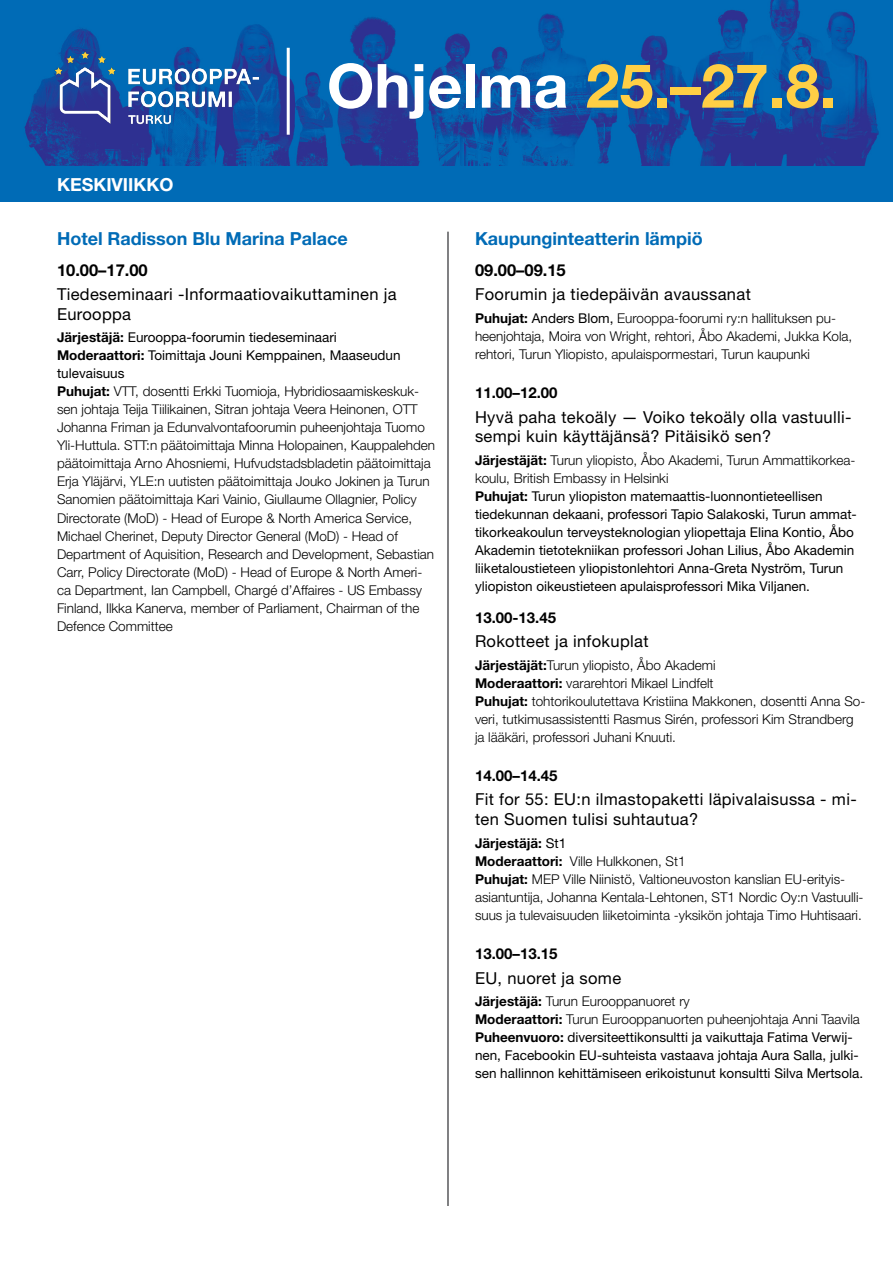
<style>
.page{position:relative;width:893px;height:1263px;background:#fff}
.page>*{position:absolute;margin:0;border:0;box-sizing:border-box;transform-origin:0 0}
.t1{font:700 61.05px "Helvetica Neue LT Std";color:#ffcf45}
.t2{font:700 18px "Helvetica Neue LT Std";color:#006bb6}
.t3{font:700 18px "Helvetica Neue LT Std";color:#fff}
.leipis{font:16.5px/19.8px "Helvetica Neue LT Std";letter-spacing:.02em;color:#000}
.Kellonajat{font:700 16.5px "Helvetica Neue LT Std";color:#000}
.Puhujat{font:700 15px "Helvetica Neue LT Std";color:#000}
.Kellonajat-2{font:700 15px "Helvetica Neue LT Std";color:#000}
.Puhujat-2{font:300 13.5px/18px "Helvetica Neue LT Std";color:#000}
.Puhujat-3{font:13.5px/18px "Helvetica Neue LT Std";color:#000}
.Puhujat-4{font:700 13.5px "Helvetica Neue LT Std";color:#000}
.s1{color:#fff}
.s2{font-weight:700}
.s3{font-weight:400}
</style>
<div class="page">
<img style="left:0;top:0;width:893px;height:166px">
<div style="left:0;top:166px;width:893px;height:36px;background:#006bb6"></div>
<hr style="left:287px;top:48px;width:3px;height:87px;background:#fff">
<hr style="left:447px;top:232px;width:2px;height:974px;background:#57585a">
<img style="left:38px;top:38px;width:237px;height:100px">
<h2 class="t3" style="left:57px;top:173px;width:118px">KESKIVIIKKO</h2>
<h1 class="t1" style="left:327px;top:48px;width:511px"><span class="s1">Ohjelma</span> 25.–27.8.</h1>
<h3 class="t2" style="left:57px;top:227px;width:292px">Hotel Radisson Blu Marina Palace</h3>
<h4 class="Kellonajat" style="left:57px;top:260px;width:92px">10.00–17.00</h4>
<p class="leipis" style="left:57px;top:284px;width:341px">Tiedeseminaari -Informaatiovaikuttaminen ja<br>Eurooppa</p>
<p class="Puhujat-3" style="left:57px;top:328px;width:345px"><span class="s2">Järjestäjä:</span> Eurooppa-foorumin tiedeseminaari<br><span class="s2">Moderaattori:</span> Toimittaja Jouni Kemppainen, Maaseudun tulevaisuus</p>
<p class="Puhujat-2" style="left:57px;top:382px;width:380px"><span class="s2">Puhujat:</span> VTT, dosentti Erkki Tuomioja, Hybridiosaamiskeskuk&shy;sen johtaja Teija Tiilikainen, Sitran johtaja Veera Heinonen, OTT Johanna Friman ja Edunvalvontafoorumin puheenjohtaja Tuomo Yli-Huttula. STT:n päätoimittaja Minna Holopainen, Kauppalehden päätoimittaja Arno Ahosniemi, Hufvudstadsbladetin päätoimittaja Erja Yläjärvi, YLE:n uutisten päätoimittaja Jouko Jokinen ja Turun Sanomien päätoimittaja Kari Vainio, Giullaume Ollagnier, Policy Directorate (MoD) - Head of Europe &amp; North America Service, Michael Cherinet, Deputy Director General (MoD) - Head of Department of Aquisition, Research and Development, Sebastian Carr, Policy Directorate (MoD) - Head of Europe &amp; North Ameri&shy;ca Department, Ian Campbell, Chargé d’Affaires - US Embassy Finland, Ilkka Kanerva, member of Parliament, Chairman of the Defence Committee</p>
<h3 class="t2" style="left:475px;top:227px;width:229px">Kaupunginteatterin lämpiö</h3>
<h4 class="Kellonajat" style="left:475px;top:260px;width:92px">09.00–09.15</h4>
<p class="leipis" style="left:475px;top:284px;width:277px">Foorumin ja tiedepäivän avaussanat</p>
<p class="Puhujat-2" style="left:475px;top:309px;width:379px"><span class="s2">Puhujat:</span> <span class="s3">Anders Blom,</span> Eurooppa-foorumi ry:n hallituksen pu&shy;heenjohtaja, Moira von Wright, rehtori, Åbo Akademi, Jukka Kola, rehtori, Turun Yliopisto, apulaispormestari, Turun kaupunki</p>
<p class="Puhujat" style="left:475px;top:384px;width:84px">11.00–12.00</p>
<p class="leipis" style="left:475px;top:407px;width:378px">Hyvä paha tekoäly — Voiko tekoäly olla vastuulli&shy;sempi kuin käyttäjänsä? Pitäisikö sen?</p>
<p class="Puhujat-2" style="left:475px;top:451px;width:382px"><span class="s2">Järjestäjät:</span> Turun yliopisto, Åbo Akademi, Turun Ammattikorkea&shy;koulu, British Embassy in Helsinki</p>
<p class="Puhujat-3" style="left:475px;top:487px;width:383px"><span class="s2">Puhujat:</span> Turun yliopiston matemaattis-luonnontieteellisen tiedekunnan dekaani, professori Tapio Salakoski, Turun ammat&shy;tikorkeakoulun terveysteknologian yliopettaja Elina Kontio, Åbo Akademin tietotekniikan professori Johan Lilius, Åbo Akademin liiketaloustieteen yliopistonlehtori Anna-Greta Nyström, Turun yliopiston oikeustieteen apulaisprofessori Mika Viljanen.</p>
<h4 class="Kellonajat-2" style="left:475px;top:608px;width:83px">13.00-13.45</h4>
<p class="leipis" style="left:475px;top:631px;width:175px">Rokotteet ja infokuplat</p>
<p class="Puhujat-2" style="left:475px;top:655px;width:242px"><span class="s2">Järjestäjät:</span>Turun yliopisto, Åbo Akademi</p>
<p class="Puhujat-2" style="left:475px;top:673px;width:240px"><span class="s2">Moderaattori:</span> vararehtori Mikael Lindfelt</p>
<p class="Puhujat-2" style="left:475px;top:691px;width:392px"><span class="s2">Puhujat:</span> tohtorikoulutettava Kristiina Makkonen, dosentti Anna So&shy;veri, tutkimusassistentti Rasmus Sirén, professori Kim Strandberg ja lääkäri, professori Juhani Knuuti.</p>
<p class="Puhujat" style="left:475px;top:766px;width:84px">14.00–14.45</p>
<p class="leipis" style="left:475px;top:789px;width:383px">Fit for 55: EU:n ilmastopaketti läpivalaisussa - mi&shy;ten Suomen tulisi suhtautua?</p>
<p class="Puhujat-4" style="left:475px;top:834px;width:93px">Järjestäjä: <span class="s3">St1</span></p>
<p class="Puhujat-2" style="left:475px;top:852px;width:212px"><span class="s2">Moderaattori:</span> Ville Hulkkonen, St1</p>
<p class="Puhujat-2" style="left:475px;top:870px;width:390px"><span class="s2">Puhujat:</span> MEP Ville Niinistö, Valtioneuvoston kanslian EU-erityis&shy;asiantuntija, Johanna Kentala-Lehtonen, ST1 Nordic Oy:n Vastuulli&shy;suus ja tulevaisuuden liiketoiminta -yksikön johtaja Timo Huhtisaari.</p>
<p class="Puhujat" style="left:475px;top:945px;width:84px">13.00–13.15</p>
<p class="leipis" style="left:475px;top:968px;width:148px">EU, nuoret ja some</p>
<p class="Puhujat-2" style="left:475px;top:992px;width:216px"><span class="s2">Järjestäjä:</span> Turun Eurooppanuoret ry</p>
<p class="Puhujat-2" style="left:475px;top:1010px;width:386px"><span class="s2">Moderaattori:</span> Turun Eurooppanuorten puheenjohtaja Anni Taavila</p>
<p class="Puhujat-3" style="left:475px;top:1028px;width:390px"><span class="s2">Puheenvuoro:</span> diversiteettikonsultti ja vaikuttaja Fatima Verwij&shy;nen, Facebookin EU-suhteista vastaava johtaja Aura Salla, julki&shy;sen hallinnon kehittämiseen erikoistunut konsultti Silva Mertsola.</p>
</div>
